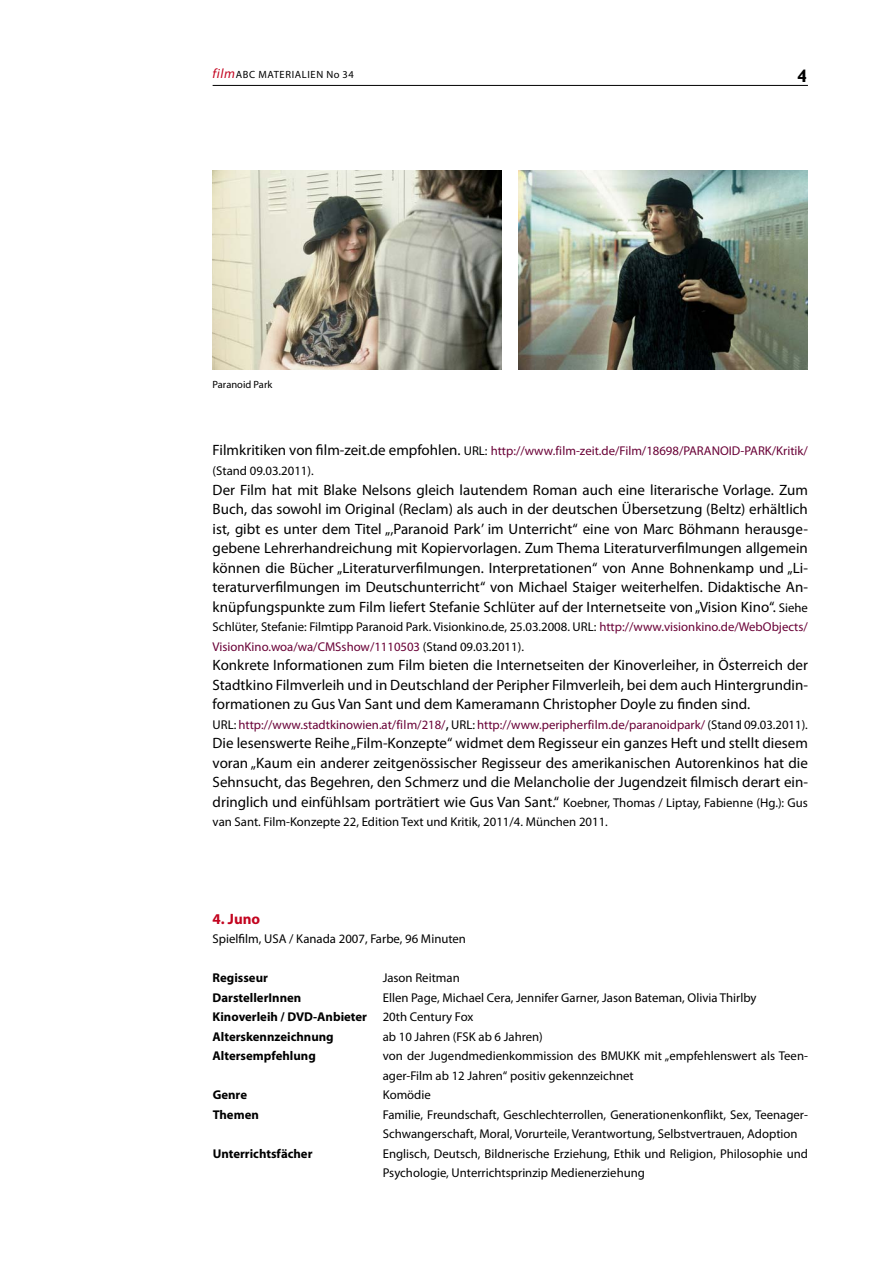
<style>
.page{position:relative;width:893px;height:1263px;background:#fff}
.page>*{position:absolute;margin:0;border:0;box-sizing:border-box;transform-origin:0 0}
.t1{font:700 18px "Gill Sans";color:#000}
.t2{font:15px/19.5px "Myriad Pro";color:#000;text-align:justify}
.t3{font:700 15px "Myriad Pro";color:#c3041f}
.t4{font:12.75px/19.5px "Myriad Pro";color:#000}
.t5{font:12.75px "Myriad Pro";color:#690036}
.t6{font:700 12.75px "Myriad Pro";color:#000}
.t7{font:10.5px "Myriad Pro";letter-spacing:.06em;color:#000}
.s1{font-style:italic;font-size:13.5px;color:#c3041f}
.s2{font-size:15px;color:#000}
.s3{color:#000}
.s4{font-size:12.75px}
.s5{color:#690036}
.s6{font-weight:700}
</style>
<div class="page">
<hr style="left:213px;top:85px;width:595px;height:1px;background:#000">
<img style="left:213px;top:170px;width:289px;height:200px">
<img style="left:519px;top:170px;width:289px;height:200px">
<p class="t7" style="left:213px;top:68px;width:143px"><span class="s1">film</span>ABC Materialien No 34</p>
<p class="t1" style="left:797px;top:65px;width:11px">4</p>
<p class="t7" style="left:213px;top:378px;width:61px">Paranoid Park</p>
<p class="t5" style="left:213px;top:443px;width:485px"><span class="s2">Filmkritiken von film-zeit.de empfohlen.</span> <span class="s3">URL:</span> http://www.film-zeit.de/Film/18698/PARAN</p>
<p class="t5" style="left:720px;top:443px;width:89px">OID-PARK/Kritik/</p>
<p class="t4" style="left:213px;top:461px;width:103px">(Stand 09.03.2011).</p>
<p class="t2" style="left:213px;top:479px;width:597px">Der Film hat mit Blake Nelsons gleich lautendem Roman auch eine literarische Vorlage. Zum Buch, das sowohl im Original (Reclam) als auch in der deutschen Übersetzung (Beltz) erhältlich ist, gibt es unter dem Titel „‚Paranoid Park’ im Unterricht“ eine von Marc Böhmann herausge&shy;gebene Lehrerhandreichung mit Kopiervorlagen. Zum Thema Literaturverfilmungen allgemein können die Bücher „Literaturverfilmungen. I nterpretationen“ von Anne Bohnenkamp und „Li&shy;teraturverfilmungen im Deutschunterricht“ von Michael Staiger weiterhelfen. Didaktische An&shy;knüpfungspunkte zum Film liefert Stefanie Schlüter auf der I nternetseite von „Vision Kino“. <span class="s4">Siehe</span></p>
<p class="t4" style="left:213px;top:617px;width:597px">Schlüter, Stefanie: Filmtipp Paranoid Park. Visionkino.de, 25.03.2008. URL: <span class="s5">http://www.visionkino.de/WebObjects/<br>VisionKino.woa/wa/CMSshow/1110503</span> (Stand 09.03.2011).</p>
<p class="t2" style="left:213px;top:655px;width:597px">Konkrete I nformationen zum Film bieten die I nternetseiten der Kinoverleiher, in Österreich der Stadtkino Filmverleih und in Deutschland der Peripher Filmverleih, bei dem auch H intergrundin&shy;formationen zu Gus Van Sant und dem Kameramann Christopher Doyle zu finden sind.</p>
<p class="t5" style="left:213px;top:716px;width:597px"><span class="s3">URL:</span> http://www.stadtkinowien.at/film/218/<span class="s2">,</span> <span class="s3">URL:</span> http://www.peripherfilm.de/paranoidpark/ <span class="s3">(Stand 09.03.2011).</span></p>
<p class="t2" style="left:213px;top:733px;width:597px">Die lesenswerte Reihe „Film-Konzepte“ widmet dem Regisseur ein ganzes Heft und stellt diesem voran „Kaum ein anderer zeitgenössischer Regisseur des amerikanischen Autorenkinos hat die Sehnsucht, das Begehren, den Schmerz und die Melancholie der Jugendzeit filmisch derart ein&shy;dringlich und einfühlsam porträtiert wie Gus Van Sant.“ <span class="s4">Koebner, Thomas / Liptay, Fabienne (Hg.): Gus</span></p>
<p class="t4" style="left:213px;top:812px;width:397px">van Sant. Film-Konzepte 22, Edition Text und Kritik, 2011/4. München 2011.</p>
<p class="t3" style="left:213px;top:909px;width:49px">4. Juno</p>
<p class="t4" style="left:213px;top:929px;width:255px">Spielfilm, USA / Kanada 2007, Farbe, 96 Minuten</p>
<p class="t6" style="left:213px;top:969px;width:57px">Regisseur</p>
<p class="t4" style="left:383px;top:968px;width:79px">Jason Reitman</p>
<p class="t6" style="left:213px;top:989px;width:90px">DarstellerInnen</p>
<p class="t4" style="left:213px;top:987px;width:545px;text-indent:170px">Ellen Page, Michael Cera, Jennifer Garner, Jason Bateman, Olivia Thirlby<br><span class="s6">Kinoverleih / DVD-Anbieter</span> 20th Century Fox<br><span class="s6">Alterskennzeichnung</span></p>
<p class="t4" style="left:383px;top:1026px;width:162px">ab 10 Jahren (FSK ab 6 Jahren)</p>
<p class="t6" style="left:213px;top:1047px;width:105px">Altersempfehlung</p>
<p class="t4" style="left:383px;top:1046px;width:427px">von der Jugendmedienkommission des BMUKK mit „empfehlenswert als Teen&shy;ager-Film ab 12 Jahren“ positiv gekennzeichnet</p>
<p class="t6" style="left:213px;top:1086px;width:36px">Genre</p>
<p class="t4" style="left:383px;top:1085px;width:50px">Komödie</p>
<p class="t6" style="left:213px;top:1106px;width:48px">Themen</p>
<p class="t4" style="left:383px;top:1104px;width:427px">Familie, Freundschaft, Geschlechterrollen, Generationenkonflikt, Sex, Teenager-<br>Schwangerschaft, Moral, Vorurteile, Verantwortung, Selbstvertrauen, Adoption</p>
<p class="t6" style="left:213px;top:1145px;width:101px">Unterrichtsfächer</p>
<p class="t4" style="left:383px;top:1143px;width:427px">Englisch, Deutsch, Bildnerische Erziehung, Ethik und Religion, Philosophie und<br>Psychologie, Unterrichtsprinzip Medienerziehung</p>
</div>
